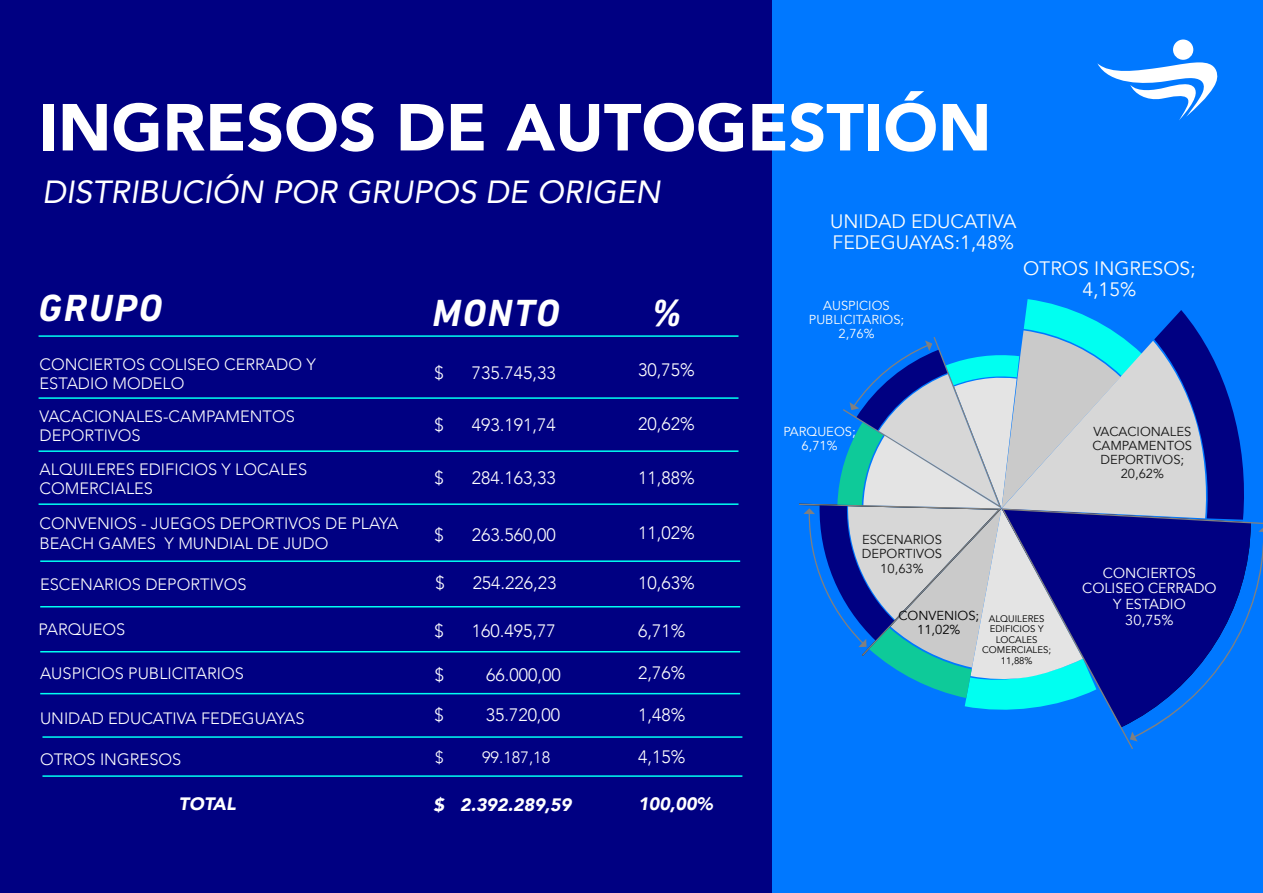
<style>
.page{position:relative;width:1263px;height:893px;background:#000082}
.page>*{position:absolute;margin:0;border:0;box-sizing:border-box;transform-origin:0 0}
.t1{font:900 65.7px "Avenir";color:#fff}
.t2{font:italic 700 38.4px "DIN Next LT Pro";letter-spacing:.05em;color:#fff}
.t3{font:italic 31.95px "Avenir";color:#fff}
.t4{font:19.35px/21px "Avenir";color:#fcfcfc}
.t5{font:300 17.85px "Avenir";color:#fff}
.t6{font:italic 900 17.85px "Avenir";color:#fff}
.t7{font:300 16.5px/19.4px "Avenir";color:#fff}
.t8{font:14.4px/15.6px "Avenir";color:#fff;text-align:center}
.t9{font:12.9px/14.1px "Avenir";color:#141414;text-align:center}
.t10{font:12.9px/14.1px "Avenir";color:#fcfcfc;text-align:center}
.t11{font:12.9px/14.1px "Avenir";color:#000;text-align:center}
.t12{font:9.6px/10.4px "Avenir";color:#000;text-align:center}
</style>
<div class="page">
<div style="left:773px;top:0;width:490px;height:893px;background:#0078ff"></div>
<svg style="left:1097px;top:62px;width:121px;height:58px"></svg>
<div style="left:1173px;top:40px;width:20px;height:20px;background:#fff;border-radius:50%"></div>
<hr style="left:39px;top:335px;width:699px;height:2px;background:#00fff1">
<hr style="left:39px;top:397px;width:699px;height:2px;background:#00fff1">
<hr style="left:39px;top:450px;width:699px;height:2px;background:#00fff1">
<hr style="left:39px;top:503px;width:699px;height:2px;background:#00fff1">
<hr style="left:40px;top:560px;width:700px;height:2px;background:#00fff1">
<hr style="left:40px;top:606px;width:700px;height:1px;background:#00fff1">
<hr style="left:40px;top:651px;width:700px;height:1px;background:#00fff1">
<hr style="left:40px;top:693px;width:700px;height:1px;background:#00fff1">
<hr style="left:42px;top:736px;width:700px;height:2px;background:#00fff1">
<hr style="left:42px;top:775px;width:700px;height:2px;background:#00fff1">
<svg style="left:799px;top:299px;width:464px;height:443px"></svg>
<h1 class="t1" style="left:39px;top:71px;width:954px">INGRESOS DE AUTOGESTIÓN</h1>
<h3 class="t3" style="left:42px;top:173px;width:619px">DISTRIBUCIÓN POR GRUPOS DE ORIGEN</h3>
<h2 class="t2" style="left:39px;top:285px;width:125px">GRUPO</h2>
<h2 class="t2" style="left:433px;top:290px;width:128px">MONTO</h2>
<p class="t7" style="left:40px;top:355px;width:278px">CONCIERTOS COLISEO CERRADO Y<br>ESTADIO MODELO</p>
<p class="t7" style="left:40px;top:406px;width:257px">VACACIONALES-CAMPAMENTOS<br>DEPORTIVOS</p>
<p class="t7" style="left:40px;top:460px;width:269px">ALQUILERES EDIFICIOS Y LOCALES<br>COMERCIALES</p>
<p class="t7" style="left:40px;top:514px;width:360px">CONVENIOS - JUEGOS DEPORTIVOS DE PLAYA<br>BEACH GAMES Y MUNDIAL DE JUDO</p>
<p class="t7" style="left:40px;top:575px;width:208px">ESCENARIOS DEPORTIVOS</p>
<p class="t7" style="left:39px;top:619px;width:88px">PARQUEOS</p>
<p class="t7" style="left:40px;top:663px;width:206px">AUSPICIOS PUBLICITARIOS</p>
<p class="t5" style="left:434px;top:362px;width:11px">$</p>
<p class="t5" style="left:472px;top:362px;width:85px">735.745,33</p>
<p class="t5" style="left:434px;top:415px;width:11px">$</p>
<p class="t5" style="left:472px;top:415px;width:85px">493.191,74</p>
<p class="t5" style="left:434px;top:468px;width:11px">$</p>
<p class="t5" style="left:472px;top:468px;width:85px">284.163,33</p>
<p class="t5" style="left:434px;top:524px;width:11px">$</p>
<p class="t5" style="left:472px;top:524px;width:85px">263.560,00</p>
<p class="t5" style="left:435px;top:572px;width:11px">$</p>
<p class="t5" style="left:473px;top:572px;width:85px">254.226,23</p>
<p class="t5" style="left:434px;top:620px;width:11px">$</p>
<p class="t5" style="left:472px;top:620px;width:85px">160.495,77</p>
<p class="t5" style="left:435px;top:664px;width:11px">$</p>
<p class="t5" style="left:486px;top:664px;width:76px">66.000,00</p>
<p class="t7" style="left:40px;top:708px;width:266px">UNIDAD EDUCATIVA FEDEGUAYAS</p>
<p class="t5" style="left:434px;top:705px;width:11px">$</p>
<p class="t5" style="left:486px;top:705px;width:76px">35.720,00</p>
<p class="t7" style="left:435px;top:748px;width:10px">$</p>
<p class="t7" style="left:482px;top:748px;width:70px">99.187,18</p>
<p class="t6" style="left:434px;top:790px;width:139px">$ 2.392.289,59</p>
<p class="t7" style="left:40px;top:750px;width:143px">OTROS INGRESOS</p>
<p class="t6" style="left:179px;top:789px;width:58px">TOTAL</p>
<h2 class="t2" style="left:651px;top:290px;width:32px">%</h2>
<p class="t5" style="left:638px;top:359px;width:58px">30,75%</p>
<p class="t5" style="left:638px;top:413px;width:58px">20,62%</p>
<p class="t5" style="left:638px;top:468px;width:58px">11,88%</p>
<p class="t5" style="left:638px;top:522px;width:58px">11,02%</p>
<p class="t5" style="left:638px;top:572px;width:58px">10,63%</p>
<p class="t5" style="left:638px;top:620px;width:49px">6,71%</p>
<p class="t5" style="left:638px;top:662px;width:49px">2,76%</p>
<p class="t5" style="left:638px;top:705px;width:49px">1,48%</p>
<p class="t5" style="left:638px;top:747px;width:49px">4,15%</p>
<p class="t6" style="left:638px;top:789px;width:76px">100,00%</p>
<p class="t4" style="left:830px;top:212px;width:188px">UNIDAD EDUCATIVA<br>FEDEGUAYAS:1,48%</p>
<p class="t10" style="left:809px;top:299px;width:97px">AUSPICIOS<br>PUBLICITARIOS;<br>2,76%</p>
<p class="t10" style="left:783px;top:425px;width:74px">PARQUEOS;<br>6,71%</p>
<p class="t4" style="left:1023px;top:259px;width:174px;text-align:center">OTROS INGRESOS;<br>4,15%</p>
<p class="t9" style="left:1092px;top:425px;width:101px">VACACIONALES<br>CAMPAMENTOS<br>DEPORTIVOS;<br>20,62%</p>
<p class="t9" style="left:862px;top:533px;width:82px">ESCENARIOS<br>DEPORTIVOS<br>10,63%</p>
<p class="t11" style="left:898px;top:608px;width:82px">CONVENIOS;<br>11,02%</p>
<p class="t12" style="left:982px;top:614px;width:70px">ALQUILERES<br>EDIFICIOS Y<br>LOCALES<br>COMERCIALES;<br>11,88%</p>
<p class="t8" style="left:1082px;top:565px;width:136px">CONCIERTOS<br>COLISEO CERRADO<br>Y ESTADIO<br>30,75%</p>
</div>
